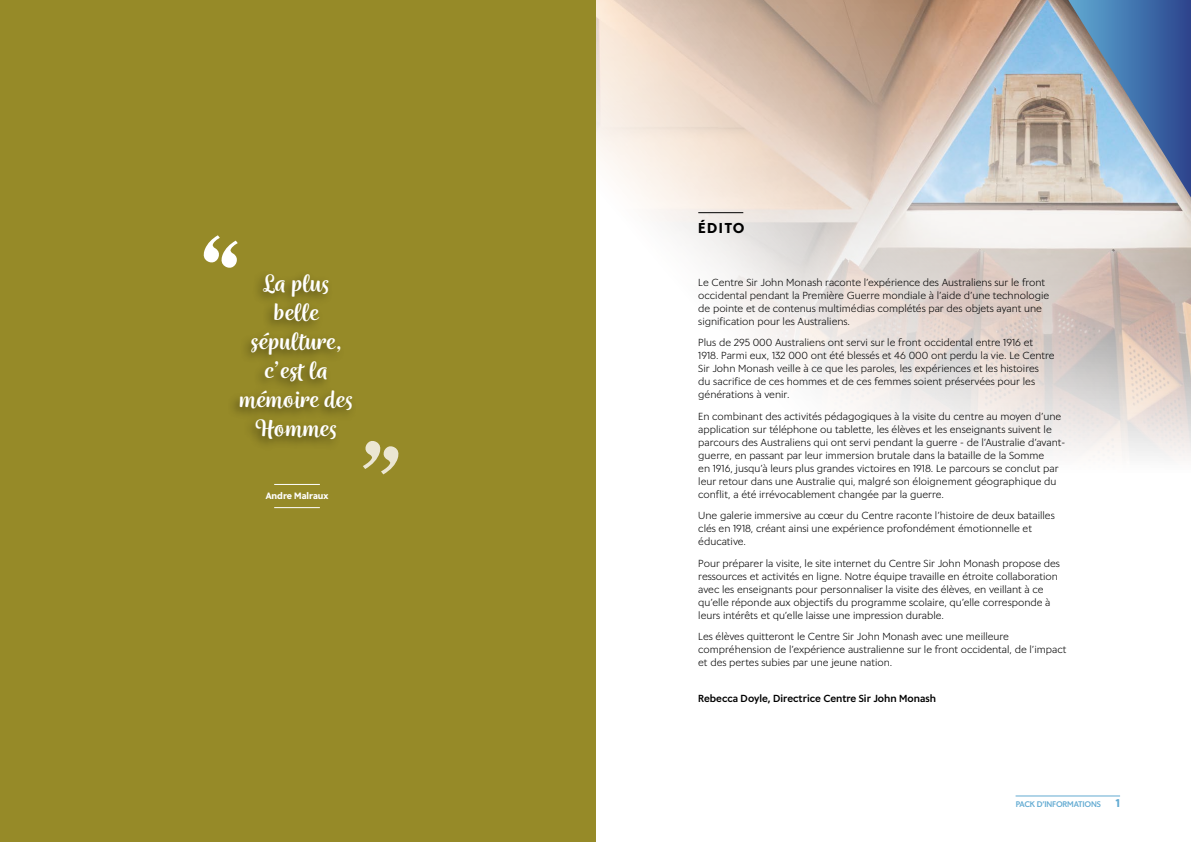
<style>
.page{position:relative;width:1191px;height:842px;background:#fff}
.page>*{position:absolute;margin:0;border:0;box-sizing:border-box;transform-origin:0 0}
.t1{font:500 27px/29px "Wreath";color:#fff;text-align:center}
.t2{font:700 14px "Monash Text";letter-spacing:.1em;color:#000}
.t3{font:700 11px "Monash Text";color:#63abd2}
.t4{font:300 10px/13px "Monash Text";color:#000}
.t5{font:600 10px "Monash Text";color:#000}
.t6{font:700 9px "Monash Text";color:#fff}
.t7{font:600 8px "Monash Text";letter-spacing:-.02em;color:#63abd2}
</style>
<div class="page">
<hr style="left:1015px;top:796px;width:105px;height:1px;background:#63abd2">
<img style="left:595px;top:0;width:596px;height:493px">
<svg style="left:1059px;top:0;width:132px;height:198px;background:#8099b6"></svg>
<hr style="left:698px;top:212px;width:45px;height:1px;background:#000">
<div style="left:0;top:0;width:595px;height:842px;background:#968a28"></div>
<div style="left:227px;top:269px;width:130px;height:183px;background:#000;opacity:.45"></div>
<hr style="left:274px;top:484px;width:46px;height:1px;background:#fff">
<hr style="left:274px;top:507px;width:46px;height:1px;background:#fff">
<svg style="left:203px;top:235px;width:35px;height:33px"></svg>
<svg style="left:363px;top:441px;width:36px;height:33px"></svg>
<h1 class="t1" style="left:239px;top:271px;width:116px">La plus belle sépulture, c’est la mémoire des<br>Hommes</h1>
<p class="t6" style="left:266px;top:490px;width:64px">Andre Malraux</p>
<h2 class="t2" style="left:698px;top:219px;width:48px">ÉDITO</h2>
<p class="t4" style="left:698px;top:275px;width:352px">Le Centre Sir John Monash raconte l’expérience des Australiens sur le front occidental pendant la Première Guerre mondiale à l’aide d’une technologie de pointe et de contenus multimédias complétés par des objets ayant une signification pour les Australiens.</p>
<p class="t4" style="left:698px;top:336px;width:358px">Plus de 295 000 Australiens ont servi sur le front occidental entre 1916 et 1918. Parmi eux, 132 000 ont été blessés et 46 000 ont perdu la vie. Le Centre Sir John Monash veille à ce que les paroles, les expériences et les histoires<br>du sacrifice de ces hommes et de ces femmes soient préservées pour les générations à venir.</p>
<p class="t4" style="left:698px;top:409px;width:368px">En combinant des activités pédagogiques à la visite du centre au moyen d’une application sur téléphone ou tablette, les élèves et les enseignants suivent le parcours des Australiens qui ont servi pendant la guerre - de l’Australie d’avant&shy;guerre, en passant par leur immersion brutale dans la bataille de la Somme<br>en 1916, jusqu’à leurs plus grandes victoires en 1918. Le parcours se conclut par leur retour dans une Australie qui, malgré son éloignement géographique du conflit, a été irrévocablement changée par la guerre.</p>
<p class="t4" style="left:698px;top:509px;width:358px">Une galerie immersive au cœur du Centre raconte l’histoire de deux batailles clés en 1918, créant ainsi une expérience profondément émotionnelle et éducative.</p>
<p class="t4" style="left:698px;top:556px;width:363px">Pour préparer la visite, le site internet du Centre Sir John Monash propose des ressources et activités en ligne. Notre équipe travaille en étroite collaboration avec les enseignants pour personnaliser la visite des élèves, en veillant à ce qu’elle réponde aux objectifs du programme scolaire, qu’elle corresponde à leurs intérêts et qu’elle laisse une impression durable.</p>
<p class="t4" style="left:698px;top:630px;width:370px">Les élèves quitteront le Centre Sir John Monash avec une meilleure compréhension de l’expérience australienne sur le front occidental, de l’impact et des pertes subies par une jeune nation.</p>
<p class="t5" style="left:698px;top:692px;width:239px">Rebecca Doyle, Directrice Centre Sir John Monash</p>
<p class="t7" style="left:1015px;top:799px;width:87px">PACK D’INFORMATIONS</p>
<p class="t3" style="left:1116px;top:796px;width:6px">1</p>
</div>
